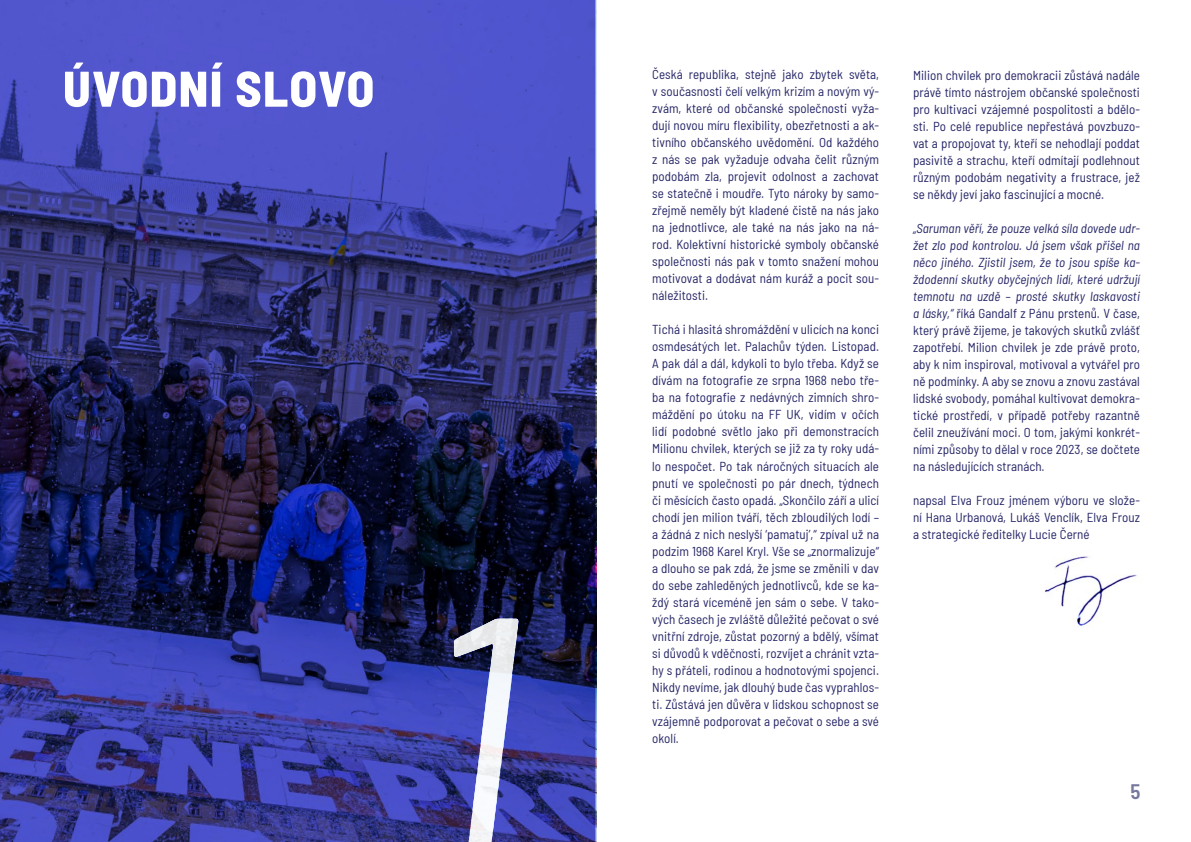
<style>
.page{position:relative;width:1191px;height:842px;background:#fff}
.page>*{position:absolute;margin:0;border:0;box-sizing:border-box;transform-origin:0 0}
.t1{font:italic semi-condensed 332.9px "Barlow";color:#fff}
.t2{font:800 semi-condensed 50px "Barlow";letter-spacing:.03em;color:#fff}
.t3{font:600 semi-condensed 21px "Barlow";color:#77789e}
.t4{font:semi-condensed 13px/17px "Barlow";letter-spacing:.005em;color:#262668;text-align:justify}
.s1{font-style:italic}
</style>
<div class="page">
<svg style="left:0;top:0;width:595px;height:842px;background:#313585"></svg>
<img style="left:1045px;top:556px;width:92px;height:70px">
<h2 class="t2" style="left:63px;top:52px;width:313px">ÚVODNÍ SLOVO</h2>
<h1 class="t1" style="left:423px;top:492px;width:99px">1</h1>
<p class="t4" style="left:652px;top:65px;width:228px">Česká republika, stejně jako zbytek světa, v současnosti čelí velkým krizím a novým vý&shy;zvám, které od občanské společnosti vyža&shy;dují novou míru flexibility, obezřetnosti a ak&shy;tivního občanského uvědomění. Od každého z nás se pak vyžaduje odvaha čelit různým podobám zla, projevit odolnost a zachovat se statečně i moudře. Tyto nároky by samo&shy;zřejmě neměly být kladené čistě na nás jako na jednotlivce, ale také na nás jako na ná&shy;rod. Kolektivní historické symboly občanské společnosti nás pak v tomto snažení mohou motivovat a dodávat nám kuráž a pocit sou&shy;náležitosti.</p>
<p class="t4" style="left:652px;top:320px;width:228px">Tichá i hlasitá shromáždění v ulicích na konci osmdesátých let. Palachův týden. Listopad.<br>A pak dál a dál, kdykoli to bylo třeba. Když se dívám na fotografie ze srpna 1968 nebo tře&shy;ba na fotografie z nedávných zimních shro&shy;máždění po útoku na FF UK, vidím v očích lidí podobné světlo jako při demonstracích Milionu chvilek, kterých se již za ty roky udá&shy;lo nespočet. Po tak náročných situacích ale pnutí ve společnosti po pár dnech, týdnech či měsících často opadá. „Skončilo září a ulicí chodí jen milion tváří, těch zbloudilých lodí – a žádná z nich neslyší ‘pamatuj’,“ zpíval už na podzim 1968 Karel Kryl. Vše se „znormalizuje“ a dlouho se pak zdá, že jsme se změnili v dav do sebe zahleděných jednotlivců, kde se ka&shy;ždý stará víceméně jen sám o sebe. V tako&shy;vých časech je zvláště důležité pečovat o své vnitřní zdroje, zůstat pozorný a bdělý, všímat si důvodů k vděčnosti, rozvíjet a chránit vzta&shy;hy s přáteli, rodinou a hodnotovými spojenci.<br>Nikdy nevíme, jak dlouhý bude čas vyprahlos&shy;ti. Zůstává jen důvěra v lidskou schopnost se vzájemně podporovat a pečovat o sebe a své okolí.</p>
<p class="t4" style="left:913px;top:65px;width:228px">Milion chvilek pro demokracii zůstává nadále právě tímto nástrojem občanské společnosti pro kultivaci vzájemné pospolitosti a bdělo&shy;sti. Po celé republice nepřestává povzbuzo&shy;vat a propojovat ty, kteří se nehodlají poddat pasivitě a strachu, kteří odmítají podlehnout různým podobám negativity a frustrace, jež se někdy jeví jako fascinující a mocné.</p>
<p class="t4" style="left:913px;top:218px;width:228px"><span class="s1">„Saruman věří, že pouze velká síla dovede udr&shy;žet zlo pod kontrolou. Já jsem však přišel na něco jiného. Zjistil jsem, že to jsou spíše ka&shy;ždodenní skutky obyčejných lidí, které udržují temnotu na uzdě – prosté skutky laskavosti a lásky,“</span> říká Gandalf z Pánu prstenů. V čase, který právě žijeme, je takových skutků zvlášť zapotřebí. Milion chvilek je zde právě proto, aby k nim inspiroval, motivoval a vytvářel pro ně podmínky. A aby se znovu a znovu zastával lidské svobody, pomáhal kultivovat demokra&shy;tické prostředí, v případě potřeby razantně čelil zneužívání moci. O tom, jakými konkrét&shy;ními způsoby to dělal v roce 2023, se dočtete na následujících stranách.</p>
<p class="t4" style="left:913px;top:490px;width:228px">napsal Elva Frouz jménem výboru ve slože&shy;ní Hana Urbanová, Lukáš Venclík, Elva Frouz a strategické ředitelky Lucie Černé</p>
<h3 class="t3" style="left:1130px;top:776px;width:12px">5</h3>
</div>
